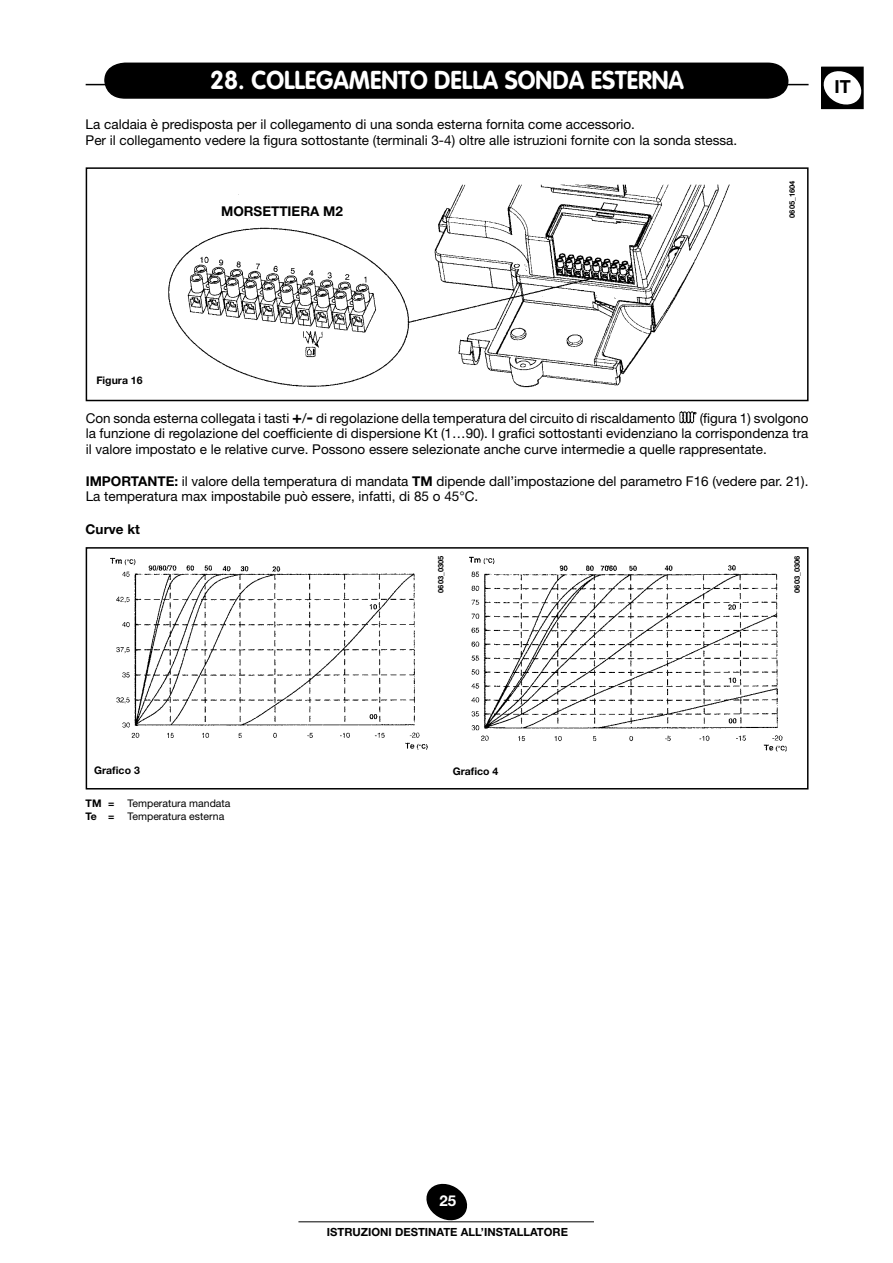
<style>
.page{position:relative;width:893px;height:1263px;background:#fff}
.page>*{position:absolute;margin:0;border:0;box-sizing:border-box;transform-origin:0 0}
.t1{font:700 25.5px "VAG Rounded Std";color:#fff;scale:.96 1}
.t2{font:700 18px "Helvetica Neue LT Std";color:#000}
.t3{font:700 15px "Helvetica Neue LT Std";color:#fff}
.t4{font:13.5px/15.8px "Helvetica Neue LT Std";color:#000}
.t5{font:700 13.5px "Helvetica Neue LT Std";color:#000}
.t6{font:700 11.25px "Helvetica Neue LT Std";color:#000}
.t7{font:10.5px "Helvetica Neue LT Std";color:#000}
.t8{font:700 10.5px "Helvetica Neue LT Std";color:#000}
.t9{font:700 7.5px "Helvetica Neue LT Std";color:#000}
.s1{font-weight:700;font-size:16.5px}
.s2{font-weight:700}
</style>
<div class="page">
<svg style="left:426px;top:1183px;width:42px;height:38px"></svg>
<hr style="left:298px;top:1221px;width:296px;height:1px;background:#000">
<div style="left:821px;top:67px;width:43px;height:42px;border:2px solid #000"></div>
<svg style="left:821px;top:66px;width:43px;height:42px"></svg>
<hr style="left:779px;top:84px;width:30px;height:1px;background:#000">
<svg style="left:86px;top:62px;width:703px;height:37px;background:#0f0f0f"></svg>
<div style="left:86px;top:167px;width:723px;height:234px;border:2px solid #000"></div>
<img style="left:168px;top:184px;width:562px;height:204px">
<img style="left:679px;top:411px;width:18px;height:13px">
<div style="left:86px;top:547px;width:722px;height:242px;border:2px solid #000"></div>
<img style="left:110px;top:557px;width:318px;height:193px">
<img style="left:469px;top:556px;width:318px;height:196px">
<h1 class="t1" style="left:210px;top:65px;width:495px">28. COLLEGAMENTO DELLA SONDA ESTERNA</h1>
<h2 class="t2" style="left:834px;top:75px;width:9px">IT</h2>
<p class="t4" style="left:86px;top:116px;width:653px">La caldaia è predisposta per il collegamento di una sonda esterna fornita come accessorio.<br>Per il collegamento vedere la figura sottostante (terminali 3-4) oltre alle istruzioni fornite con la sonda stessa.</p>
<p class="t8" style="left:96px;top:373px;width:48px">FIGURA 16</p>
<p class="t5" style="left:221px;top:202px;width:123px">MORSETTIERA M2</p>
<p class="t9" style="left:787px;top:218px;width:39px;rotate:-90deg">0605_1604</p>
<p class="t4" style="left:86px;top:410px;width:591px">Con sonda esterna collegata i tasti <span class="s1">+</span>/<span class="s1">-</span> di regolazione della temperatura del circuito di riscaldamento</p>
<p class="t4" style="left:86px;top:410px;width:724px;text-align:justify;text-indent:614px">(figura 1) svolgono la funzione di regolazione del coefficiente di dispersione Kt (1…90). I grafici sottostanti evidenziano la corrispondenza tra il valore impostato e le relative curve. Possono essere selezionate anche curve intermedie a quelle rappresentate.</p>
<p class="t5" style="left:86px;top:472px;width:27px">IMPORTANTE</p>
<p class="t4" style="left:86px;top:473px;width:724px;text-indent:89px"><span class="s2">:</span> il valore della temperatura di mandata <span class="s2">TM</span> dipende dall’impostazione del parametro F16 (vedere par. 21).<br>La temperatura max impostabile può essere, infatti, di 85 o 45°C.</p>
<p class="t5" style="left:86px;top:520px;width:56px">CURVE KT</p>
<p class="t9" style="left:436px;top:593px;width:39px;rotate:-90deg">0603_0305</p>
<p class="t9" style="left:792px;top:593px;width:39px;rotate:-90deg">0603_0306</p>
<p class="t8" style="left:94px;top:764px;width:47px">GRAFICO 3</p>
<p class="t8" style="left:453px;top:765px;width:47px">GRAFICO 4</p>
<p class="t8" style="left:86px;top:797px;width:30px">TM =</p>
<p class="t7" style="left:128px;top:797px;width:104px">Temperatura mandata</p>
<p class="t8" style="left:86px;top:809px;width:30px">TE =</p>
<p class="t7" style="left:128px;top:809px;width:98px">Temperatura esterna</p>
<p class="t3" style="left:439px;top:1191px;width:18px">25</p>
<p class="t6" style="left:327px;top:1225px;width:243px">ISTRUZIONI DESTINATE ALL’INSTALLATORE</p>
</div>
